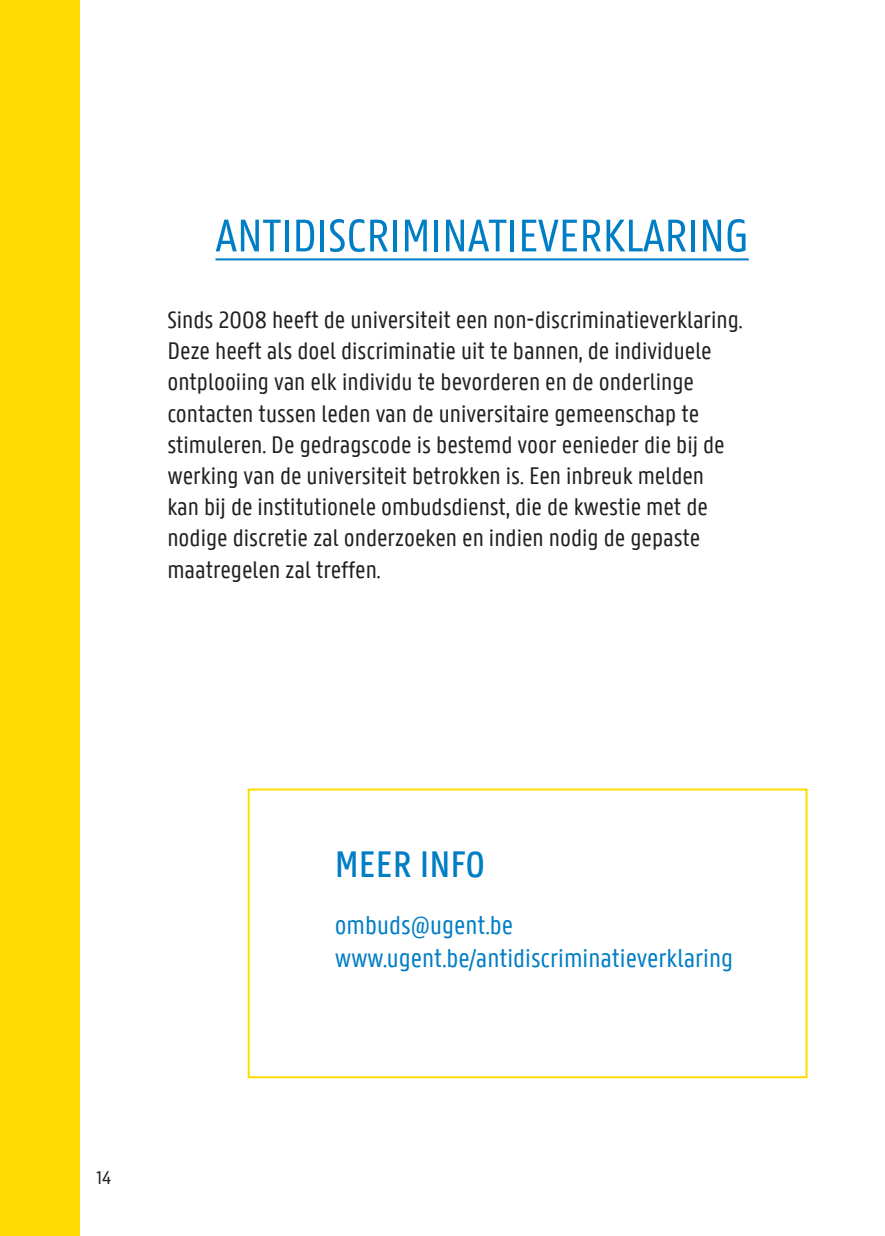
<style>
.page{position:relative;width:885px;height:1236px;background:#fff}
.page>*{position:absolute;margin:0;border:0;box-sizing:border-box;transform-origin:0 0}
.Titel_1{font:50px "U Gent Panno Text";color:#007ec5}
.MEER_INFO{font:500 40px "U Gent Panno Text";color:#007ec5}
.hyperlinks{font:28px "U Gent Panno Text";color:#007ec5}
.MAIN{font:26px/31.2px "U Gent Panno Text";color:#231f20}
.t1{font:20px "U Gent Panno Text";color:#231f20}
</style>
<div class="page">
<hr style="left:215px;top:258px;width:533px;height:2px;background:#007ec5">
<div style="left:248px;top:788px;width:559px;height:290px;border:2px solid #ffdc01"></div>
<div style="left:0;top:0;width:79px;height:1236px;background:#ffdc01"></div>
<p class="Titel_1" style="left:215px;top:206px;width:535px">ANTIDISCRIMINATIEVERKLARING</p>
<p class="MAIN" style="left:167px;top:304px;width:577px">Sinds 2008 heeft de universiteit een non-discriminatieverklaring.<br>Deze heeft als doel discriminatie uit te bannen, de individuele ontplooiing van elk individu te bevorderen en de onderlinge contacten tussen leden van de universitaire gemeenschap te stimuleren. De gedragscode is bestemd voor eenieder die bij de werking van de universiteit betrokken is. Een inbreuk melden<br>kan bij de institutionele ombudsdienst, die de kwestie met de nodige discretie zal onderzoeken en indien nodig de gepaste maatregelen zal treffen.</p>
<p class="t1" style="left:96px;top:1166px;width:16px">14</p>
<p class="MEER_INFO" style="left:335px;top:841px;width:152px">MEER INFO</p>
<p class="hyperlinks" style="left:335px;top:908px;width:180px">ombuds@ugent.be</p>
<p class="hyperlinks" style="left:335px;top:942px;width:400px">www.ugent.be/antidiscriminatieverklaring</p>
</div>
